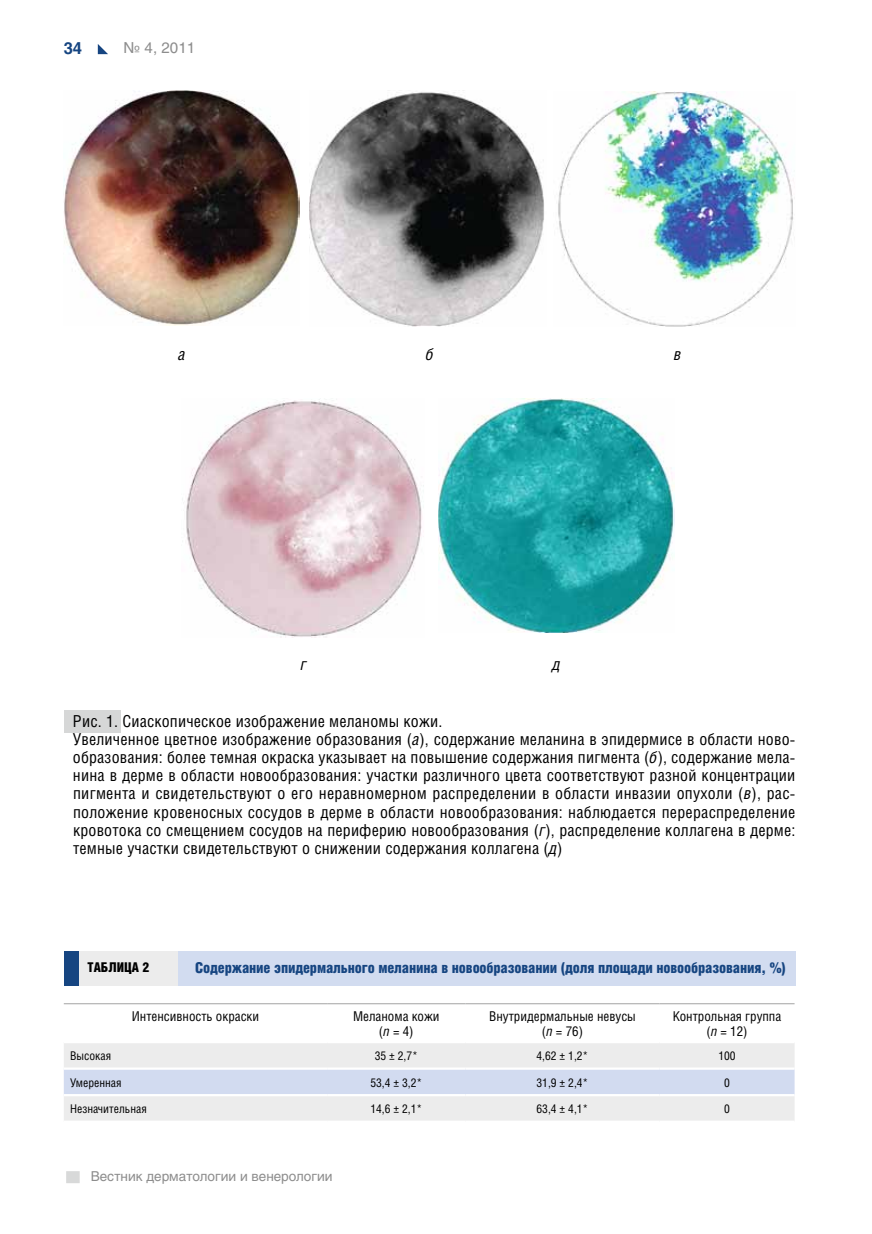
<style>
.page{position:relative;width:872px;height:1234px;background:#fff}
.page>*{position:absolute;margin:0;border:0;box-sizing:border-box;transform-origin:0 0}
.t1{font:16.5px/18.1px "Helios Cond C";letter-spacing:.01em;color:#000}
.t2{font:italic 16.5px "Helios Cond C";color:#000}
.t3{font:700 16.5px "Helios C";color:#164581}
.t4{font:15px "Helios Cond Black C";letter-spacing:-.01em;color:#164581}
.t5{font:15px "Helios C";color:#8d8d8d}
.t6{font:13.5px/14.9px "Helios Cond C";color:#000;text-align:center}
.t7{font:13.5px "Helios C";color:#8d8d8d}
.t8{font:13.5px "Helios Cond Black C";color:#000}
.t9{font:12px "Helios Cond C";color:#000}
.s1{font-style:italic}
</style>
<div class="page">
<div style="left:66px;top:1170px;width:14px;height:12px;background:#d8d9d9"></div>
<svg style="left:98px;top:44px;width:10px;height:10px"></svg>
<img style="left:64px;top:90px;width:236px;height:235px">
<img style="left:310px;top:90px;width:234px;height:236px">
<img style="left:558px;top:91px;width:235px;height:235px">
<img style="left:182px;top:399px;width:242px;height:238px">
<img style="left:438px;top:398px;width:236px;height:234px">
<div style="left:64px;top:709px;width:56px;height:23px;background:#d6d7d7"></div>
<div style="left:64px;top:1043px;width:730px;height:77px;background:#ececec"></div>
<div style="left:64px;top:1069px;width:730px;height:24px;background:#d2dbf0"></div>
<hr style="left:64px;top:1003px;width:263px;height:1px;background:#a3a4a4">
<hr style="left:327px;top:1003px;width:138px;height:1px;background:#a3a4a4">
<hr style="left:465px;top:1003px;width:194px;height:1px;background:#a3a4a4">
<hr style="left:659px;top:1003px;width:135px;height:1px;background:#a3a4a4">
<hr style="left:64px;top:1067px;width:263px;height:2px;background:#fff">
<hr style="left:327px;top:1067px;width:138px;height:2px;background:#fff">
<hr style="left:465px;top:1067px;width:194px;height:2px;background:#fff">
<hr style="left:659px;top:1067px;width:135px;height:2px;background:#fff">
<hr style="left:64px;top:1093px;width:263px;height:2px;background:#fff">
<hr style="left:327px;top:1093px;width:138px;height:2px;background:#fff">
<hr style="left:465px;top:1093px;width:194px;height:2px;background:#fff">
<hr style="left:659px;top:1093px;width:135px;height:2px;background:#fff">
<div style="left:64px;top:951px;width:731px;height:35px;background:#d2dcf0"></div>
<div style="left:64px;top:951px;width:113px;height:35px;background:#ececec"></div>
<div style="left:64px;top:951px;width:14px;height:35px;background:#164581"></div>
<p class="t3" style="left:64px;top:38px;width:20px">34</p>
<p class="t5" style="left:124px;top:39px;width:73px">№ 4, 2011</p>
<p class="t2" style="left:178px;top:344px;width:9px">а</p>
<p class="t2" style="left:426px;top:344px;width:9px">б</p>
<p class="t2" style="left:674px;top:344px;width:9px">в</p>
<p class="t2" style="left:300px;top:654px;width:8px">г</p>
<p class="t2" style="left:552px;top:654px;width:10px">д</p>
<p class="t1" style="left:73px;top:711px;width:724px">Рис. 1. Сиаскопическое изображение меланомы кожи.<br>Увеличенное цветное изображение образования (<span class="s1">а</span>), содержание меланина в эпидермисе в области ново&shy;образования: более темная окраска указывает на повышение содержания пигмента (<span class="s1">б</span>), содержание мела&shy;нина в дерме в области новообразования: участки различного цвета соответствуют разной концентрации пигмента и свидетельствуют о его неравномерном распределении в области инвазии опухоли (<span class="s1">в</span>), рас&shy;положение кровеносных сосудов в дерме в области новообразования: наблюдается перераспределение кровотока со смещением сосудов на периферию новообразования (<span class="s1">г</span>), распределение коллагена в дерме: темные участки свидетельствуют о снижении содержания коллагена (<span class="s1">д</span>)</p>
<p class="t8" style="left:88px;top:959px;width:63px">ТАБЛИЦА 2</p>
<p class="t4" style="left:195px;top:959px;width:592px">Содержание эпидермального меланина в новообразовании (доля площади новообразования, %)</p>
<p class="t6" style="left:132px;top:1008px;width:129px">Интенсивность окраски</p>
<p class="t6" style="left:353px;top:1008px;width:88px">Меланома кожи (<span class="s1">n</span> = 4)</p>
<p class="t6" style="left:489px;top:1008px;width:148px">Внутридермальные невусы (<span class="s1">n</span> = 76)</p>
<p class="t6" style="left:673px;top:1008px;width:110px">Контрольная группа (<span class="s1">n</span> = 12)</p>
<p class="t9" style="left:70px;top:1048px;width:42px">Высокая</p>
<p class="t9" style="left:375px;top:1048px;width:45px">35 ± 2,7*</p>
<p class="t9" style="left:536px;top:1048px;width:53px">4,62 ± 1,2*</p>
<p class="t9" style="left:718px;top:1048px;width:19px">100</p>
<p class="t9" style="left:70px;top:1074px;width:53px">Умеренная</p>
<p class="t9" style="left:370px;top:1074px;width:53px">53,4 ± 3,2*</p>
<p class="t9" style="left:536px;top:1074px;width:53px">31,9 ± 2,4*</p>
<p class="t9" style="left:724px;top:1074px;width:7px">0</p>
<p class="t9" style="left:70px;top:1101px;width:78px">Незначительная</p>
<p class="t9" style="left:370px;top:1101px;width:53px">14,6 ± 2,1*</p>
<p class="t9" style="left:536px;top:1101px;width:53px">63,4 ± 4,1*</p>
<p class="t9" style="left:724px;top:1101px;width:7px">0</p>
<p class="t7" style="left:91px;top:1168px;width:243px">Вестник дерматологии и венерологии</p>
</div>
